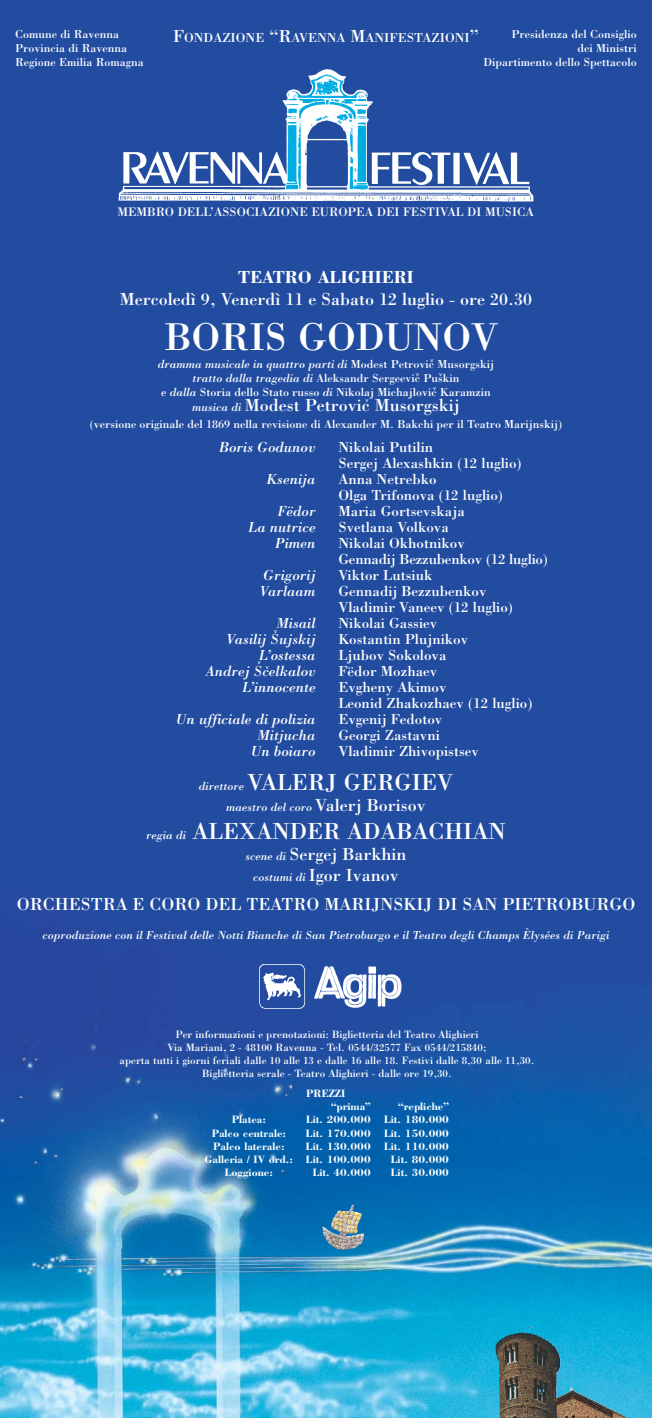
<style>
.page{position:relative;width:652px;height:1418px;background:#fff}
.page>*{position:absolute;margin:0;border:0;box-sizing:border-box;transform-origin:0 0}
.t1{font:40px "Bodoni";color:#fff}
.t2{font:24px "Bodoni";color:#fff}
.t3{font:18px/21px "Bodoni";color:#fff;text-align:center}
.t4{font:700 18px "Bodoni";color:#fff}
.t5{font:15px/16px "Bodoni";color:#fff}
.t6{font:italic 15px "Bodoni";color:#fff}
.t7{font:13.5px "Bodoni";color:#fff}
.t8{font:12.8px "Bodoni";color:#fff}
.t9{font:12px/14.4px "Bodoni";color:#fff;text-align:center}
.t10{font:italic 12px "Bodoni";color:#fff}
.t11{font:11px/13.2px "Bodoni";color:#fff;text-align:center}
.t12{font:700 11px/13.2px "Bodoni";color:#fff}
.t13{font:7px "Helvetica";color:#fff}
.s1{font-size:18px}
.s2{font-style:italic}
.s3{font-style:italic;font-size:12px}
.s4{font-style:normal;font-size:18px}
</style>
<div class="page">
<img style="left:0;top:0;width:652px;height:1417px">
<img style="left:118px;top:69px;width:417px;height:133px">
<img style="left:496px;top:1325px;width:130px;height:92px">
<img style="left:322px;top:1204px;width:42px;height:45px">
<img style="left:314px;top:964px;width:89px;height:46px">
<img style="left:256px;top:956px;width:51px;height:56px">
<p class="t7" style="left:173px;top:32px;width:307px"><span class="s1">F</span>ONDAZIONE <span class="s1">“R</span>AVENNA <span class="s1">M</span>ANIFESTAZIONI<span class="s1">”</span></p>
<p class="t9" style="left:15px;top:28px;width:130px;text-align:left">Comune di Ravenna<br>Provincia di Ravenna<br>Regione Emilia Romagna</p>
<p class="t9" style="left:484px;top:28px;width:155px;text-align:right">Presidenza del Consiglio<br>dei Ministri<br>Dipartimento dello Spettacolo</p>
<p class="t8" style="left:117px;top:207px;width:418px">MEMBRO DELL’ASSOCIAZIONE EUROPEA DEI FESTIVAL DI MUSICA</p>
<p class="t4" style="left:238px;top:271px;width:177px">TEATRO ALIGHIERI</p>
<p class="t3" style="left:120px;top:290px;width:414px">Mercoledì 9, Venerdì 11 e Sabato 12 luglio - ore 20.30</p>
<h1 class="t1" style="left:165px;top:322px;width:335px">BORIS GODUNOV</h1>
<p class="t9" style="left:158px;top:358px;width:338px;line-height:14px"><span class="s2">dramma musicale in quattro parti di</span> Modest Petrovic Musorgskij <span class="s2">tratto dalla tragedia di</span> Aleksandr Sergeevic Puskin<br><span class="s2">e dalla</span> Storia dello Stato russo <span class="s2">di</span> Nikolaj Michajlovic Karamzin</p>
<p class="t3" style="left:192px;top:396px;width:269px"><span class="s3">musica di</span> Modest Petrovic Musorgskij</p>
<p class="t9" style="left:90px;top:418px;width:474px">(versione originale del 1869 nella revisione di Alexander M. Bakchi per il Teatro Marijnskij)</p>
<p class="t6" style="left:219px;top:441px;width:98px">Boris Godunov</p>
<p class="t5" style="left:338px;top:440px;width:185px">Nikolai Putilin<br>Sergej Alexashkin (12 luglio)</p>
<p class="t6" style="left:266px;top:473px;width:51px">Ksenija</p>
<p class="t5" style="left:338px;top:472px;width:166px">Anna Netrebko<br>Olga Trifonova (12 luglio)</p>
<p class="t6" style="left:277px;top:505px;width:40px">Fëdor</p>
<p class="t5" style="left:338px;top:504px;width:128px">Maria Gortsevskaja</p>
<p class="t6" style="left:248px;top:521px;width:69px">La nutrice</p>
<p class="t5" style="left:338px;top:520px;width:112px">Svetlana Volkova</p>
<p class="t6" style="left:275px;top:537px;width:42px">Pimen</p>
<p class="t5" style="left:338px;top:536px;width:211px">Nikolai Okhotnikov<br>Gennadij Bezzubenkov (12 luglio)</p>
<p class="t6" style="left:263px;top:569px;width:54px">Grigorij</p>
<p class="t5" style="left:338px;top:568px;width:96px">Viktor Lutsiuk</p>
<p class="t6" style="left:260px;top:585px;width:57px">Varlaam</p>
<p class="t5" style="left:338px;top:584px;width:176px">Gennadij Bezzubenkov<br>Vladimir Vaneev (12 luglio)</p>
<p class="t6" style="left:276px;top:617px;width:41px">Misail</p>
<p class="t5" style="left:338px;top:616px;width:101px">Nikolai Gassiev</p>
<p class="t6" style="left:227px;top:633px;width:91px">Vasilij Sujskij</p>
<p class="t5" style="left:338px;top:632px;width:131px">Kostantin Plujnikov</p>
<p class="t6" style="left:259px;top:649px;width:58px">L’ostessa</p>
<p class="t5" style="left:338px;top:648px;width:110px">Ljubov Sokolova</p>
<p class="t6" style="left:206px;top:665px;width:111px">Andrej Scelkalov</p>
<p class="t5" style="left:338px;top:664px;width:101px">Fëdor Mozhaev</p>
<p class="t6" style="left:242px;top:681px;width:75px">L’innocente</p>
<p class="t5" style="left:338px;top:680px;width:196px">Evgheny Akimov<br>Leonid Zhakozhaev (12 luglio)</p>
<p class="t6" style="left:176px;top:713px;width:141px">Un ufficiale di polizia</p>
<p class="t5" style="left:338px;top:712px;width:106px">Evgenij Fedotov</p>
<p class="t6" style="left:257px;top:729px;width:60px">Mitjucha</p>
<p class="t5" style="left:338px;top:728px;width:103px">Georgi Zastavni</p>
<p class="t6" style="left:251px;top:745px;width:66px">Un boiaro</p>
<p class="t5" style="left:338px;top:744px;width:142px">Vladimir Zhivopistsev</p>
<h2 class="t2" style="left:199px;top:774px;width:256px"><span class="s3">direttore</span> VALERJ GERGIEV</h2>
<p class="t10" style="left:226px;top:803px;width:201px">maestro del coro <span class="s4">Valerj Borisov</span></p>
<h2 class="t2" style="left:146px;top:823px;width:361px"><span class="s3">regia di</span> ALEXANDER ADABACHIAN</h2>
<p class="t3" style="left:246px;top:845px;width:162px"><span class="s3">scene di</span> Sergej Barkhin <span class="s3">costumi di</span> Igor Ivanov</p>
<p class="t3" style="left:17px;top:895px;width:620px">ORCHESTRA E CORO DEL TEATRO MARIJNSKIJ DI SAN PIETROBURGO</p>
<p class="t10" style="left:42px;top:930px;width:569px">coproduzione con il Festival delle Notti Bianche di San Pietroburgo e il Teatro degli Champs Èlysées di Parigi</p>
<p class="t13" style="left:434px;top:362px;width:5px;rotate:-180deg">^</p>
<p class="t13" style="left:420px;top:376px;width:5px;rotate:-180deg">^</p>
<p class="t13" style="left:442px;top:376px;width:5px;rotate:-180deg">^</p>
<p class="t13" style="left:437px;top:390px;width:5px;rotate:-180deg">^</p>
<p class="t13" style="left:369px;top:402px;width:5px;rotate:-180deg">^</p>
<p class="t13" style="left:278px;top:632px;width:5px;rotate:-180deg">^</p>
<p class="t13" style="left:261px;top:664px;width:5px;rotate:-180deg">^</p>
<p class="t13" style="left:269px;top:669px;width:5px;rotate:-180deg">^</p>
<p class="t11" style="left:120px;top:1028px;width:416px">Per informazioni e prenotazioni: Biglietteria del Teatro Alighieri<br>Via Mariani, 2 - 48100 Ravenna - Tel. 0544/32577 Fax 0544/215840;<br>aperta tutti i giorni feriali dalle 10 alle 13 e dalle 16 alle 18. Festivi dalle 8,30 alle 11,30.<br>Biglietteria serale - Teatro Alighieri - dalle ore 19,30.</p>
<p class="t12" style="left:331px;top:1087px;width:41px;text-indent:-25px">PREZZI “prima”</p>
<p class="t12" style="left:398px;top:1100px;width:52px">“repliche”</p>
<p class="t12" style="left:232px;top:1114px;width:36px">Platea:</p>
<p class="t12" style="left:306px;top:1114px;width:144px">Lit. 200.000 Lit. 180.000</p>
<p class="t12" style="left:212px;top:1127px;width:76px">Palco centrale:</p>
<p class="t12" style="left:306px;top:1127px;width:144px">Lit. 170.000 Lit. 150.000</p>
<p class="t12" style="left:213px;top:1140px;width:73px">Palco laterale:</p>
<p class="t12" style="left:205px;top:1140px;width:246px;text-indent:101px">Lit. 130.000 Lit. 110.000<br>Galleria / IV ord.: Lit. 100.000</p>
<p class="t12" style="left:391px;top:1153px;width:60px">Lit. 80.000</p>
<p class="t12" style="left:225px;top:1166px;width:50px">Loggione:</p>
<p class="t12" style="left:313px;top:1166px;width:60px">Lit. 40.000</p>
<p class="t12" style="left:391px;top:1166px;width:60px">Lit. 30.000</p>
</div>
